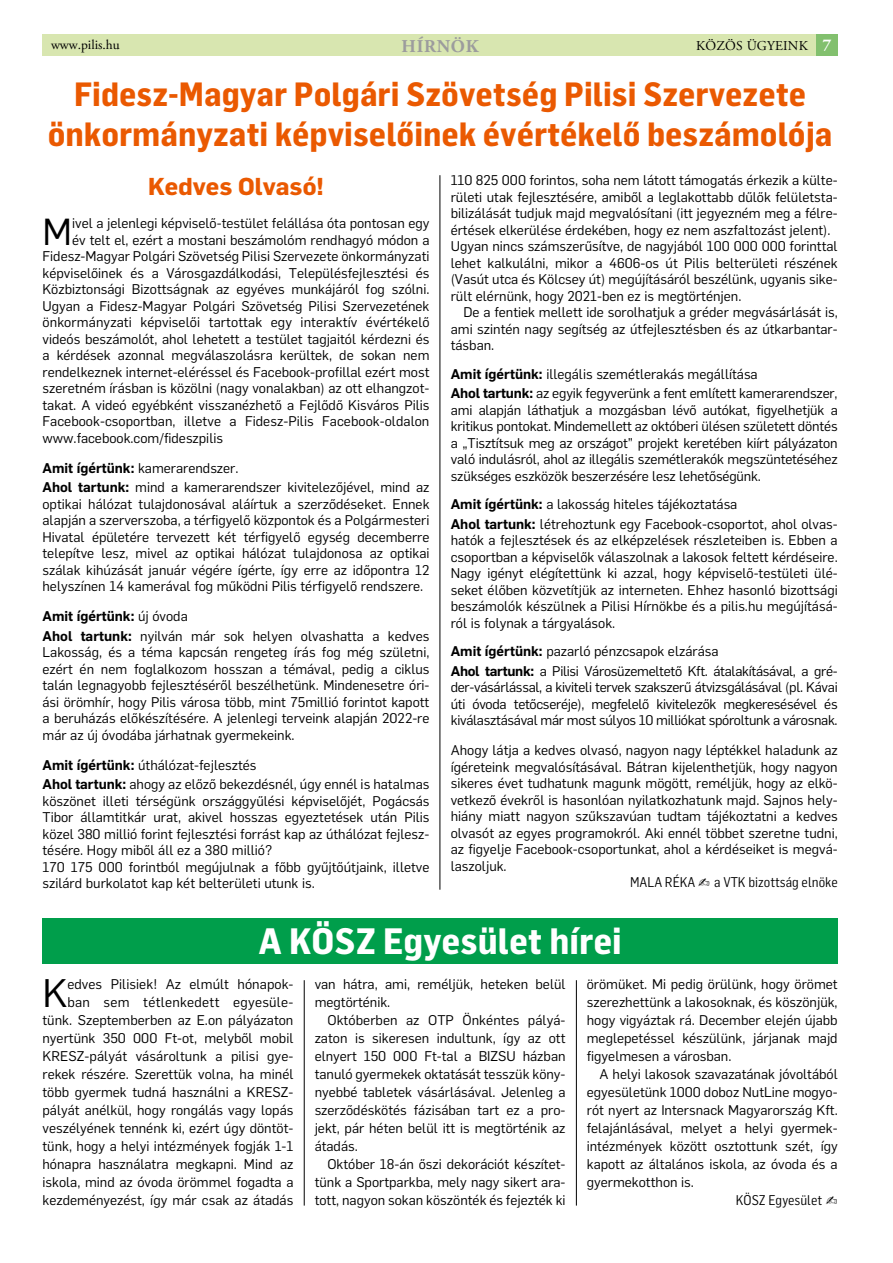
<style>
.page{position:relative;width:893px;height:1263px;background:#fff}
.page>*{position:absolute;margin:0;border:0;box-sizing:border-box;transform-origin:0 0}
.t1{font:39px "Flama";color:#000}
.t2{font:36.9px "Flama";color:#000}
.t3{font:700 36px "Flama Semicondensed";color:#fff}
.t4{font:700 33px/40.5px "Flama Semicondensed";color:#ea5901;text-align:center}
.t5{font:700 24px "Flama";color:#ea5901}
.t6{font:700 18px "Adobe Garamond Pro";letter-spacing:.04em;color:#9c9c9d}
.t7{font:13.8px/16.5px "Flama";color:#000;text-align:justify}
.t8{font:13.8px/19.5px "Flama";letter-spacing:-.02em;color:#000}
.t9{font:13.8px "Flama Semicondensed";color:#000}
.t10{font:13.5px "Adobe Garamond Pro";letter-spacing:.015em;color:#000}
.s1{font-weight:700;font-size:16.5px;color:#fff}
.s2{font-weight:600}
</style>
<div class="page">
<div style="left:43px;top:34px;width:795px;height:21px;background:#d8e6b0"></div>
<div style="left:816px;top:34px;width:22px;height:21px;background:#82c06e"></div>
<div style="left:43px;top:918px;width:795px;height:46px;background:#009e4b"></div>
<hr style="left:440px;top:175px;width:1px;height:715px;background:#000">
<hr style="left:304px;top:980px;width:1px;height:225px;background:#000">
<hr style="left:576px;top:980px;width:1px;height:225px;background:#000">
<p class="t10" style="left:51px;top:36px;width:70px">www.pilis.hu</p>
<h3 class="t6" style="left:401px;top:36px;width:79px">HÍRNÖK</h3>
<p class="t10" style="left:696px;top:37px;width:137px">KÖZÖS ÜGYEINK <span class="s1">7</span></p>
<h3 class="t4" style="left:48px;top:72px;width:786px">Fidesz-Magyar Polgári Szövetség Pilisi Szervezete önkormányzati képviselőinek évértékelő beszámolója</h3>
<h3 class="t5" style="left:148px;top:169px;width:177px">Kedves Olvasó!</h3>
<h2 class="t2" style="left:43px;top:206px;width:31px">M</h2>
<p class="t7" style="left:72px;top:214px;width:359px">ivel a jelenlegi képviselő-testület felállása óta pontosan egy</p>
<p class="t7" style="left:451px;top:171px;width:388px;text-align:left">110 825 000 forintos, soha nem látott támogatás érkezik a külte&shy;rületi utak fejlesztésére, amiből a leglakottabb dűlők felületsta&shy;bilizálását tudjuk majd megvalósítani (itt jegyezném meg a félre&shy;értések elkerülése érdekében, hogy ez nem aszfaltozást jelent).<br>Ugyan nincs számszerűsítve, de nagyjából 100 000 000 forinttal lehet kalkulálni, mikor a 4606-os út Pilis belterületi részének (Vasút utca és Kölcsey út) megújításáról beszélünk, ugyanis sike&shy;rült elérnünk, hogy 2021-ben ez is megtörténjen.</p>
<p class="t7" style="left:451px;top:303px;width:388px;text-indent:13px">De a fentiek mellett ide sorolhatjuk a gréder megvásárlását is, ami szintén nagy segítség az útfejlesztésben és az útkarbantar&shy;tásban.</p>
<p class="t7" style="left:451px;top:363px;width:388px;line-height:19.5px"><span class="s2">Amit ígértünk:</span> illegális szemétlerakás megállítása<br><span class="s2">Ahol tartunk:</span> az egyik fegyverünk a fent említett kamerarendszer,</p>
<p class="t7" style="left:451px;top:401px;width:388px">ami alapján láthatjuk a mozgásban lévő autókat, figyelhetjük a kritikus pontokat. Mindemellett az októberi ülésen született döntés a „Tisztítsuk meg az országot” projekt keretében kiírt pályázaton való indulásról, ahol az illegális szemétlerakók megszüntetéséhez szükséges eszközök beszerzésére lesz lehetőségünk.</p>
<p class="t7" style="left:451px;top:494px;width:388px;line-height:19.5px"><span class="s2">Amit ígértünk:</span> a lakosság hiteles tájékoztatása<br><span class="s2">Ahol tartunk:</span> létrehoztunk egy Facebook-csoportot, ahol olvas-</p>
<p class="t7" style="left:451px;top:531px;width:388px">hatók a fejlesztések és az elképzelések részleteiben is. Ebben a csoportban a képviselők válaszolnak a lakosok feltett kérdéseire.<br>Nagy igényt elégítettünk ki azzal, hogy képviselő-testületi ülé&shy;seket élőben közvetítjük az interneten. Ehhez hasonló bizottsági beszámolók készülnek a Pilisi Hírnökbe és a pilis.hu megújításá&shy;ról is folynak a tárgyalások.</p>
<p class="t8" style="left:451px;top:641px;width:388px"><span class="s2">Amit ígértünk:</span> pazarló pénzcsapok elzárása<br><span class="s2">Ahol tartunk:</span> a Pilisi Városüzemeltető Kft. átalakításával, a gré-</p>
<p class="t7" style="left:451px;top:678px;width:388px">der-vásárlással, a kiviteli tervek szakszerű átvizsgálásával (pl. Kávai úti óvoda tetőcseréje), megfelelő kivitelezők megkeresésével és kiválasztásával már most súlyos 10 milliókat spóroltunk a városnak.</p>
<p class="t7" style="left:451px;top:741px;width:388px">Ahogy látja a kedves olvasó, nagyon nagy léptékkel haladunk az ígéreteink megvalósításával. Bátran kijelenthetjük, hogy nagyon sikeres évet tudhatunk magunk mögött, reméljük, hogy az elkö&shy;vetkező évekről is hasonlóan nyilatkozhatunk majd. Sajnos hely&shy;hiány miatt nagyon szűkszavúan tudtam tájékoztatni a kedves olvasót az egyes programokról. Aki ennél többet szeretne tudni, az figyelje Facebook-csoportunkat, ahol a kérdéseiket is megvá&shy;laszoljuk.</p>
<p class="t9" style="left:630px;top:874px;width:209px">MALA RÉKA ✍ a VTK bizottság elnöke</p>
<p class="t7" style="left:72px;top:230px;width:359px">év telt el, ezért a mostani beszámolóm rendhagyó módon a</p>
<p class="t7" style="left:43px;top:247px;width:388px">Fidesz-Magyar Polgári Szövetség Pilisi Szervezete önkormányzati</p>
<p class="t7" style="left:43px;top:264px;width:388px">képviselőinek és a Városgazdálkodási, Településfejlesztési és</p>
<p class="t7" style="left:43px;top:280px;width:388px">Közbiztonsági Bizottságnak az egyéves munkájáról fog szólni.</p>
<p class="t7" style="left:43px;top:297px;width:388px">Ugyan a Fidesz-Magyar Polgári Szövetség Pilisi Szervezetének</p>
<p class="t7" style="left:43px;top:313px;width:389px">önkormányzati képviselői tartottak egy interaktív évértékelő</p>
<p class="t7" style="left:43px;top:330px;width:388px">videós beszámolót, ahol lehetett a testület tagjaitól kérdezni és</p>
<p class="t7" style="left:43px;top:346px;width:388px">a kérdések azonnal megválaszolásra kerültek, de sokan nem</p>
<p class="t7" style="left:43px;top:363px;width:388px">rendelkeznek internet-eléréssel és Facebook-profillal ezért most</p>
<p class="t7" style="left:43px;top:379px;width:388px">szeretném írásban is közölni (nagy vonalakban) az ott elhangzot-</p>
<p class="t7" style="left:43px;top:395px;width:388px">takat. A videó egyébként visszanézhető a Fejlődő Kisváros Pilis</p>
<p class="t7" style="left:43px;top:412px;width:388px">Facebook-csoportban, illetve a Fidesz-Pilis Facebook-oldalon</p>
<p class="t7" style="left:43px;top:428px;width:182px">www.facebook.com/fideszpilis</p>
<p class="t7" style="left:43px;top:457px;width:388px;line-height:19.5px"><span class="s2">Amit ígértünk:</span> kamerarendszer.<br><span class="s2">Ahol tartunk:</span> mind a kamerarendszer kivitelezőjével, mind az</p>
<p class="t7" style="left:43px;top:495px;width:388px">optikai hálózat tulajdonosával aláírtuk a szerződéseket. Ennek alapján a szerverszoba, a térfigyelő központok és a Polgármesteri Hivatal épületére tervezett két térfigyelő egység decemberre telepítve lesz, mivel az optikai hálózat tulajdonosa az optikai szálak kihúzását január végére ígérte, így erre az időpontra 12 helyszínen 14 kamerával fog működni Pilis térfigyelő rendszere.</p>
<p class="t7" style="left:43px;top:606px;width:388px;line-height:19.5px"><span class="s2">Amit ígértünk:</span> új óvoda<br><span class="s2">Ahol tartunk:</span> nyilván már sok helyen olvashatta a kedves</p>
<p class="t7" style="left:43px;top:643px;width:388px">Lakosság, és a téma kapcsán rengeteg írás fog még születni, ezért én nem foglalkozom hosszan a témával, pedig a ciklus talán legnagyobb fejlesztéséről beszélhetünk. Mindenesetre óri&shy;ási örömhír, hogy Pilis városa több, mint 75millió forintot kapott a beruházás előkészítésére. A jelenlegi terveink alapján 2022-re már az új óvodába járhatnak gyermekeink.</p>
<p class="t7" style="left:43px;top:754px;width:388px;line-height:19.5px"><span class="s2">Amit ígértünk:</span> úthálózat-fejlesztés<br><span class="s2">Ahol tartunk:</span> ahogy az előző bekezdésnél, úgy ennél is hatalmas</p>
<p class="t7" style="left:43px;top:792px;width:388px;text-align:left">köszönet illeti térségünk országgyűlési képviselőjét, Pogácsás Tibor államtitkár urat, akivel hosszas egyeztetések után Pilis közel 380 millió forint fejlesztési forrást kap az úthálózat fejlesz&shy;tésére. Hogy miből áll ez a 380 millió?<br>170 175 000 forintból megújulnak a főbb gyűjtőútjaink, illetve szilárd burkolatot kap két belterületi utunk is.</p>
<h3 class="t3" style="left:258px;top:918px;width:365px">A KÖSZ Egyesület hírei</h3>
<p class="t7" style="left:43px;top:975px;width:252px;line-height:18px;text-align:right">edves Pilisiek! Az elmúlt hónapok&shy;ban sem tétlenkedett egyesüle&shy;tünk. Szeptemberben az E.on pályázaton nyertünk 350 000 Ft-ot, melyből mobil KRESZ-pályát vásároltunk a pilisi gye&shy;rekek részére. Szerettük volna, ha minél több gyermek tudná használni a KRESZ&shy;pályát anélkül, hogy rongálás vagy lopás veszélyének tennénk ki, ezért úgy döntöt&shy;tünk, hogy a helyi intézmények fogják 1-1 hónapra használatra megkapni. Mind az iskola, mind az óvoda örömmel fogadta a kezdeményezést, így már csak az átadás</p>
<h1 class="t1" style="left:43px;top:967px;width:26px">K</h1>
<p class="t7" style="left:315px;top:975px;width:252px;line-height:18px">van hátra, ami, reméljük, heteken belül megtörténik.</p>
<p class="t7" style="left:315px;top:1011px;width:252px;line-height:18px;text-indent:13px">Októberben az OTP Önkéntes pályá&shy;zaton is sikeresen indultunk, így az ott elnyert 150 000 Ft-tal a BIZSU házban tanuló gyermekek oktatását tesszük kön - nyebbé tabletek vásárlásával. Jelenleg a szerződéskötés fázisában tart ez a pro&shy;jekt, pár héten belül itt is megtörténik az átadás.</p>
<p class="t7" style="left:315px;top:1155px;width:252px;line-height:18px;text-indent:13px">Október 18-án őszi dekorációt készítet&shy;tünk a Sportparkba, mely nagy sikert ara&shy;tott, nagyon sokan köszönték és fejezték ki</p>
<p class="t7" style="left:587px;top:975px;width:252px;line-height:18px">örömüket. Mi pedig örülünk, hogy örömet szerezhettünk a lakosoknak, és köszönjük, hogy vigyáztak rá. December elején újabb meglepetéssel készülünk, járjanak majd figyelmesen a városban.</p>
<p class="t7" style="left:587px;top:1065px;width:252px;line-height:18px;text-indent:13px">A helyi lakosok szavazatának jóvoltából egyesületünk 1000 doboz NutLine mogyo&shy;rót nyert az Intersnack Magyarország Kft. felajánlásával, melyet a helyi gyermek&shy;intézmények között osztottunk szét, így kapott az általános iskola, az óvoda és a gyermekotthon is.</p>
<p class="t9" style="left:736px;top:1192px;width:103px">KÖSZ Egyesület ✍</p>
</div>
